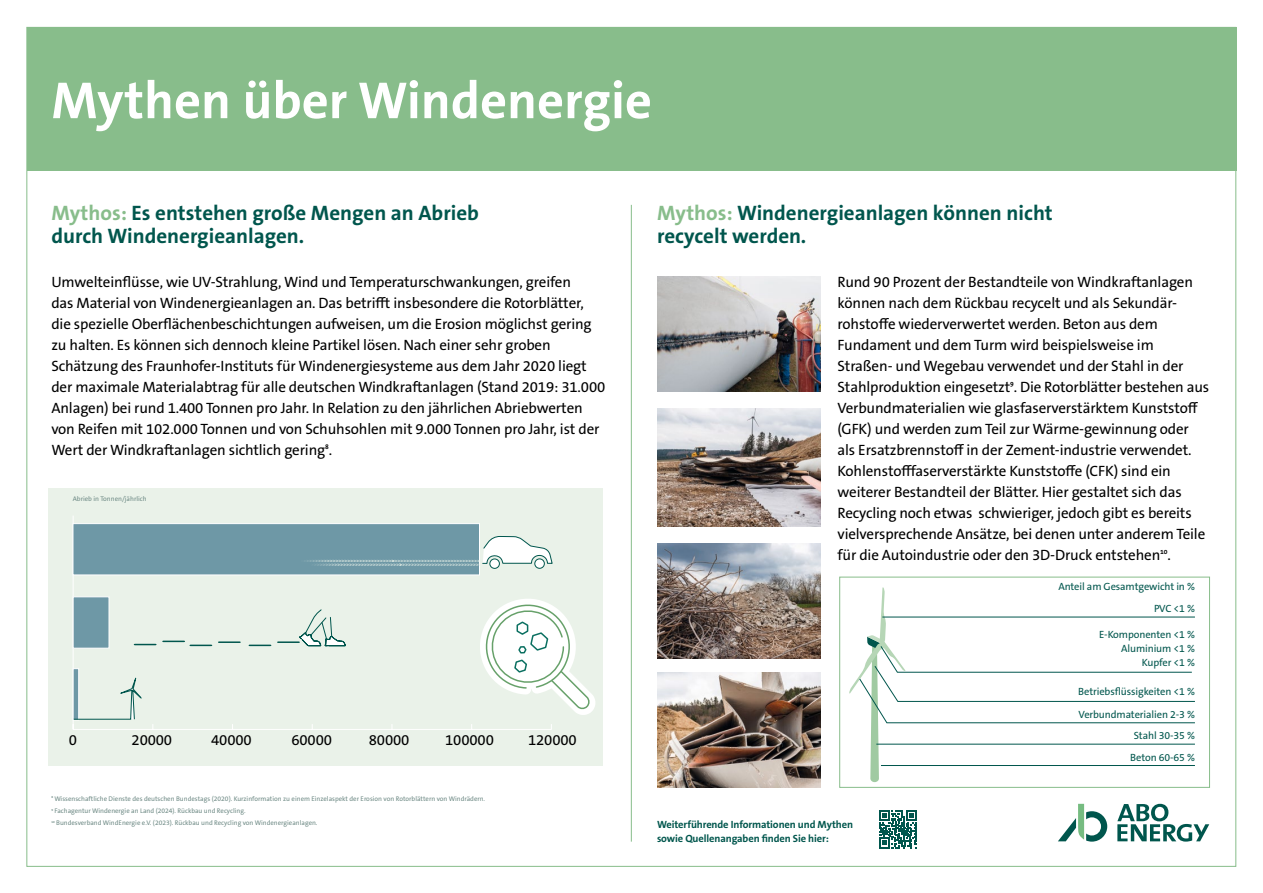
<style>
.page{position:relative;width:1263px;height:893px;background:#fff}
.page>*{position:absolute;margin:0;border:0;box-sizing:border-box;transform-origin:0 0}
.t1{font:700 52.5px "The Sans B W7";color:#fff}
.t2{font:700 21px/22.5px "The Sans B W7";color:#00564d}
.t3{font:15px/21px "The Sans B W5 Plain";letter-spacing:-.01em;color:#000}
.t4{font:10.5px "The Sans B W5 Plain";letter-spacing:-.01em;color:#00564d}
.t5{font:700 10.5px/13.5px "The Sans B W7";letter-spacing:-.01em;color:#00564d}
.t6{font:6.75px "The Sans B W5 Plain";color:#6f8b86}
.t7{font:700 6.75px "The Sans B W7";color:#000}
.t8{font:700 3px "The Sans B W7";color:#6f8b86}
.s1{color:#88bd8b}
</style>
<div class="page">
<div style="left:839px;top:577px;width:371px;height:211px;border:1px solid #88bd8b"></div>
<div style="left:27px;top:27px;width:1209px;height:144px;background:#88bd8b"></div>
<svg style="left:1058px;top:804px;width:49px;height:38px"></svg>
<svg style="left:1117px;top:804px;width:92px;height:38px"></svg>
<hr style="left:631px;top:205px;width:1px;height:637px;background:#88bd8b">
<div style="left:48px;top:488px;width:554px;height:277px;background:#eaf2e9"></div>
<img style="left:657px;top:543px;width:163px;height:115px">
<img style="left:657px;top:672px;width:163px;height:116px">
<img style="left:657px;top:276px;width:163px;height:116px">
<img style="left:657px;top:409px;width:163px;height:117px">
<svg style="left:879px;top:810px;width:38px;height:38px"></svg>
<hr style="left:73px;top:729px;width:478px;height:1px;background:#fff">
<hr style="left:73px;top:516px;width:1px;height:213px;background:#fff">
<div style="left:73px;top:596px;width:36px;height:52px;background:#6e98a6;border:1px solid #fff"></div>
<svg style="left:471px;top:591px;width:132px;height:138px"></svg>
<svg style="left:73px;top:668px;width:69px;height:52px"></svg>
<div style="left:73px;top:523px;width:407px;height:52px;background:#6e98a6;border:1px solid #fff"></div>
<svg style="left:307px;top:536px;width:246px;height:33px"></svg>
<svg style="left:134px;top:641px;width:78px;height:5px"></svg>
<svg style="left:218px;top:641px;width:23px;height:2px"></svg>
<svg style="left:249px;top:645px;width:22px;height:1px"></svg>
<svg style="left:277px;top:609px;width:68px;height:38px"></svg>
<svg style="left:849px;top:587px;width:346px;height:195px"></svg>
<h1 class="t1" style="left:51px;top:67px;width:602px">Mythen über Windenergie</h1>
<h2 class="t2" style="left:51px;top:202px;width:429px"><span class="s1">Mythos:</span> Es entstehen große Mengen an Abrieb durch Windenergieanlagen.</h2>
<p class="t3" style="left:51px;top:272px;width:555px">Umwelteinflüsse, wie UV-Strahlung, Wind und Temperaturschwankungen, greifen<br>das Material von Windenergieanlagen an. Das betrifft insbesondere die Rotorblätter, die spezielle Oberflächenbeschichtungen aufweisen, um die Erosion möglichst gering zu halten. Es können sich dennoch kleine Partikel lösen. Nach einer sehr groben Schätzung des Fraunhofer-Instituts für Windenergiesysteme aus dem Jahr 2020 liegt der maximale Materialabtrag für alle deutschen Windkraftanlagen (Stand 2019: 31.000<br>Anlagen) bei rund 1.400 Tonnen pro Jahr. In Relation zu den jährlichen Abriebwerten von Reifen mit 102.000 Tonnen und von Schuhsohlen mit 9.000 Tonnen pro Jahr, ist der Wert der Windkraftanlagen sichtlich gering .</p>
<p class="t7" style="left:325px;top:443px;width:5px">8</p>
<p class="t6" style="left:73px;top:494px;width:76px">Abrieb in Tonnen/jährlich</p>
<p class="t3" style="left:69px;top:730px;width:10px">0</p>
<p class="t3" style="left:132px;top:730px;width:42px">20000</p>
<p class="t3" style="left:211px;top:730px;width:42px">40000</p>
<p class="t3" style="left:291px;top:730px;width:42px">60000</p>
<p class="t3" style="left:369px;top:730px;width:42px">80000</p>
<p class="t3" style="left:445px;top:730px;width:50px">100000</p>
<p class="t3" style="left:528px;top:730px;width:50px">120000</p>
<p class="t8" style="left:51px;top:795px;width:3px">8</p>
<p class="t6" style="left:54px;top:794px;width:432px">Wissenschaftliche Dienste des deutschen Bundestags (2020). Kurzinformation zu einem Einzelaspekt der Erosion von Rotorblättern von Windrädern.</p>
<p class="t8" style="left:51px;top:808px;width:3px">9</p>
<p class="t6" style="left:54px;top:806px;width:193px">Fachagentur Windenergie an Land (2024). Rückbau und Recycling.</p>
<p class="t8" style="left:51px;top:820px;width:5px">10</p>
<p class="t6" style="left:56px;top:819px;width:263px">Bundesverband WindEnergie e.V. (2023). Rückbau und Recycling von Windenergieanlagen.</p>
<h2 class="t2" style="left:657px;top:202px;width:397px"><span class="s1">Mythos:</span> Windenergieanlagen können nicht recycelt werden.</h2>
<p class="t3" style="left:837px;top:272px;width:373px">Rund 90 Prozent der Bestandteile von Windkraftanlagen können nach dem Rückbau recycelt und als Sekundär&shy;rohstoffe wiederverwertet werden. Beton aus dem Fundament und dem Turm wird beispielsweise im Straßen- und Wegebau verwendet und der Stahl in der Stahlproduktion eingesetzt . Die Rotorblätter bestehen aus</p>
<p class="t7" style="left:1010px;top:380px;width:5px">9</p>
<p class="t3" style="left:837px;top:398px;width:369px">Verbundmaterialien wie glasfaserverstärktem Kunststoff (GFK) und werden zum Teil zur Wärme-gewinnung oder als Ersatzbrennstoff in der Zement-industrie verwendet.<br>Kohlenstofffaserverstärkte Kunststoffe (CFK) sind ein weiterer Bestandteil der Blätter. Hier gestaltet sich das Recycling noch etwas schwieriger, jedoch gibt es bereits vielversprechende Ansätze, bei denen unter anderem Teile für die Autoindustrie oder den 3D-Druck entstehen</p>
<p class="t7" style="left:1160px;top:548px;width:9px">10</p>
<p class="t3" style="left:1167px;top:545px;width:5px">.</p>
<p class="t4" style="left:1058px;top:580px;width:138px">Anteil am Gesamtgewicht in %</p>
<p class="t4" style="left:1154px;top:601px;width:42px">PVC &lt;1 %</p>
<p class="t4" style="left:1099px;top:628px;width:97px">E-Komponenten &lt;1 %</p>
<p class="t4" style="left:1142px;top:656px;width:54px">Kupfer &lt;1 %</p>
<p class="t4" style="left:1121px;top:642px;width:75px">Aluminium &lt;1 %</p>
<p class="t4" style="left:1078px;top:685px;width:118px">Betriebsflüssigkeiten &lt;1 %</p>
<p class="t4" style="left:1079px;top:708px;width:118px">Verbundmaterialien 2-3 %</p>
<p class="t4" style="left:1134px;top:729px;width:63px">Stahl 30-35 %</p>
<p class="t5" style="left:657px;top:818px;width:198px">Weiterführende Informationen und Mythen sowie Quellenangaben finden Sie hier:</p>
<p class="t4" style="left:1130px;top:750px;width:66px">Beton 60-65 %</p>
</div>
